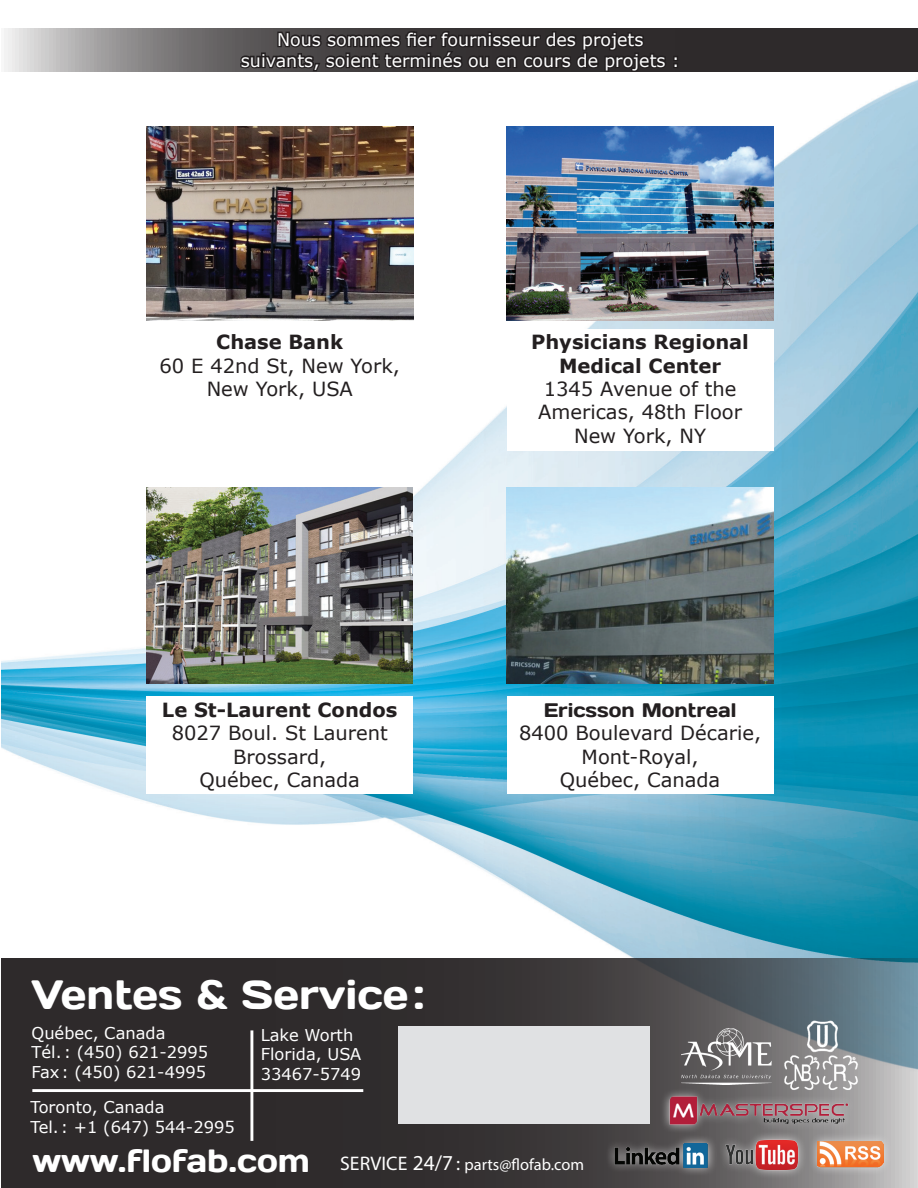
<style>
.page{position:relative;width:918px;height:1188px;background:#fff}
.page>*{position:absolute;margin:0;border:0;box-sizing:border-box;transform-origin:0 0}
.t1{font:40.8px "Days";color:#fff}
.t2{font:19.5px/23.4px "Verdana";color:#231f20;text-align:center}
.t3{font:700 19.5px/23.4px "Verdana";color:#231f20;text-align:center}
.t4{font:19.5px "Days";color:#231f20}
.t5{font:17.4px/21px "Verdana";color:#fff;text-align:center}
.t6{font:16.35px/19.5px "Verdana";color:#fff}
.t7{font:16.35px "Myriad Pro";color:#fff}
.s1{font-family:"Days";font-size:31.95px}
.s2{font-size:19.65px}
.s3{font-size:21.3px}
</style>
<div class="page">
<img style="left:1px;top:79px;width:917px;height:879px">
<svg style="left:4px;top:28px;width:914px;height:44px;background:#646162"></svg>
<svg style="left:1px;top:958px;width:917px;height:230px;background:#3e3d3f"></svg>
<div style="left:32px;top:1089px;width:331px;height:3px;border:1px solid #fff"></div>
<div style="left:250px;top:1030px;width:3px;height:111px;border:1px solid #fff"></div>
<div style="left:605px;top:1134px;width:112px;height:43px;background:#fff;opacity:.75"></div>
<img style="left:614px;top:1144px;width:94px;height:23px">
<div style="left:808px;top:1132px;width:85px;height:44px;background:#fff;opacity:.75"></div>
<img style="left:818px;top:1142px;width:65px;height:28px">
<div style="left:717px;top:1131px;width:90px;height:48px;background:#fff;opacity:.75"></div>
<img style="left:723px;top:1139px;width:78px;height:33px">
<div style="left:398px;top:1026px;width:251px;height:98px;background:#e0e1e3"></div>
<div style="left:660px;top:1088px;width:197px;height:46px;background:#fff;opacity:.75"></div>
<img style="left:669px;top:1096px;width:180px;height:30px">
<img style="left:783px;top:1053px;width:78px;height:40px">
<img style="left:806px;top:1016px;width:33px;height:39px">
<img style="left:681px;top:1029px;width:90px;height:56px">
<img style="left:146px;top:487px;width:266px;height:196px">
<img style="left:507px;top:126px;width:266px;height:195px">
<img style="left:146px;top:126px;width:267px;height:195px">
<img style="left:507px;top:487px;width:266px;height:196px">
<div style="left:146px;top:330px;width:267px;height:75px;background:#fff"></div>
<div style="left:507px;top:330px;width:266px;height:121px;background:#fff"></div>
<div style="left:146px;top:697px;width:267px;height:97px;background:#fff"></div>
<div style="left:507px;top:697px;width:266px;height:97px;background:#fff"></div>
<svg style="left:238px;top:28px;width:440px;height:44px;background:#312d2e"></svg>
<p class="t5" style="left:241px;top:29px;width:440px">Nous sommes fier fournisseur des projets suivants, soient terminés ou en cours de projets :</p>
<p class="t3" style="left:216px;top:330px;width:129px">Chase Bank</p>
<p class="t2" style="left:159px;top:354px;width:242px">60 E 42nd St, New York,<br>N ew York, USA</p>
<p class="t3" style="left:162px;top:698px;width:237px">Le St-Laurent Condos</p>
<p class="t2" style="left:172px;top:721px;width:218px">8027 Boul. St Laurent<br>Brossard,<br>Québec, Canada</p>
<p class="t3" style="left:531px;top:330px;width:219px">Physicians Regional<br>Medical Center</p>
<p class="t2" style="left:544px;top:377px;width:194px">1345 Avenue of the</p>
<p class="t2" style="left:538px;top:400px;width:205px">Americas, 48th Floor</p>
<p class="t2" style="left:574px;top:424px;width:119px">N ew York, NY</p>
<p class="t4" style="left:544px;top:697px;width:194px">Ericsson Montreal</p>
<p class="t2" style="left:519px;top:721px;width:244px">8400 Boulevard Décarie,<br>Mont-Royal,<br>Québec, Canada</p>
<h1 class="t1" style="left:31px;top:968px;width:395px">Ventes &amp; Service:</h1>
<p class="t6" style="left:32px;top:1023px;width:178px">Québec, Canada<br>Tél. : (450) 621-2995<br>Fax: (450) 621-4995</p>
<p class="t6" style="left:261px;top:1025px;width:102px">Lake Worth<br>Florida, USA<br>33467-5749</p>
<p class="t6" style="left:30px;top:1098px;width:206px">Toronto, Canada<br>Tel. : +1 (647) 544-2995</p>
<p class="t7" style="left:32px;top:1154px;width:553px"><span class="s1">www.flofab.com</span> <span class="s2">SERVICE</span> <span class="s3">24/7</span> <span class="s2">:</span> parts@flofab.com</p>
</div>
